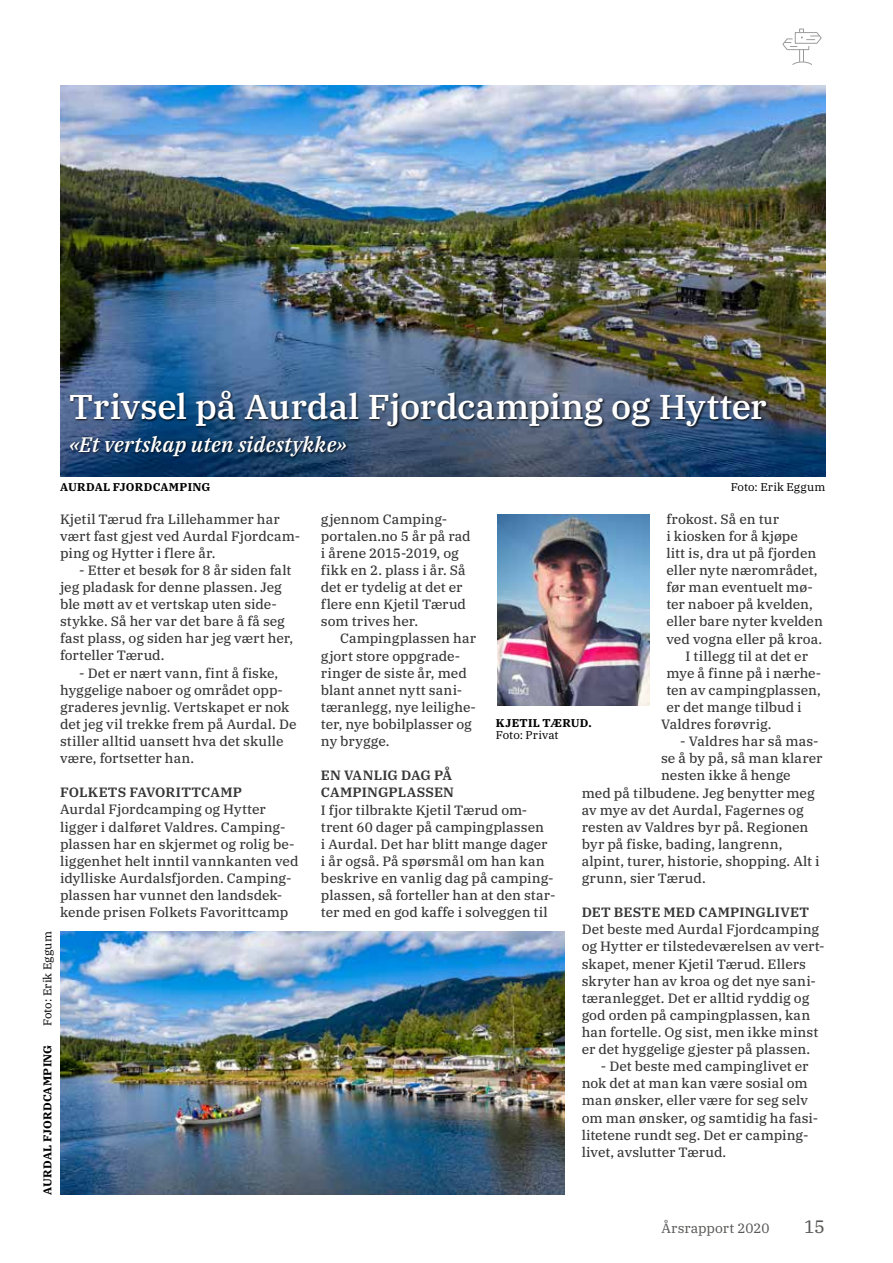
<style>
.page{position:relative;width:893px;height:1263px;background:#fff}
.page>*{position:absolute;margin:0;border:0;box-sizing:border-box;transform-origin:0 0}
.t1{font:500 34.5px "IBM Plex Serif";letter-spacing:-.01em;color:#fff}
.t2{font:italic 500 21px "IBM Plex Serif";letter-spacing:.005em;color:#fff}
.t3{font:18px "IBM Plex Serif";color:#575756}
.t4{font:13.5px/17.1px "IBM Plex Serif Text";color:#373636}
.t5{font:600 13.5px/17.1px "IBM Plex Serif";letter-spacing:.015em;color:#373636}
.t6{font:13.5px "IBM Plex Serif";letter-spacing:-.005em;color:#575756}
.t7{font:700 11.25px "IBM Plex Serif";letter-spacing:.025em;color:#000}
.t8{font:11.25px "IBM Plex Serif";letter-spacing:.01em;color:#000}
</style>
<div class="page">
<svg style="left:782px;top:29px;width:39px;height:36px"></svg>
<img style="left:60px;top:85px;width:765px;height:391px">
<img style="left:60px;top:931px;width:505px;height:264px">
<img style="left:497px;top:514px;width:152px;height:192px">
<div style="left:69px;top:390px;width:700px;height:68px;background:#000;opacity:.75"></div>
<h1 class="t1" style="left:69px;top:380px;width:699px">Trivsel på Aurdal Fjordcamping og Hytter</h1>
<h2 class="t2" style="left:69px;top:428px;width:279px">«Et vertskap uten sidestykke»</h2>
<p class="t7" style="left:60px;top:478px;width:152px">AURDAL FJORDCAMPING</p>
<p class="t8" style="left:731px;top:479px;width:96px">Foto: Erik Eggum</p>
<p class="t4" style="left:60px;top:509px;width:242px">Kjetil Tærud fra Lillehammer har vært fast gjest ved Aurdal Fjordcam&shy;ping og Hytter i flere år.</p>
<p class="t4" style="left:60px;top:560px;width:234px;text-indent:19px">- Etter et besøk for 8 år siden falt jeg pladask for denne plassen. Jeg ble møtt av et vertskap uten side&shy;stykke. Så her var det bare å få seg fast plass, og siden har jeg vært her, forteller Tærud.</p>
<p class="t4" style="left:60px;top:663px;width:238px;text-indent:19px">- Det er nært vann, fint å fiske, hyggelige naboer og området opp&shy;graderes jevnlig. Vertskapet er nok det jeg vil trekke frem på Aurdal. De stiller alltid uansett hva det skulle være, fortsetter han.</p>
<p class="t5" style="left:60px;top:783px;width:184px">FOLKETS FAVORITTCAMP</p>
<p class="t4" style="left:60px;top:800px;width:240px">Aurdal Fjordcamping og Hytter ligger i dalføret Valdres. Camping&shy;plassen har en skjermet og rolig be&shy;liggenhet helt inntil vannkanten ved idylliske Aurdalsfjorden. Camping&shy;plassen har vunnet den landsdek&shy;kende prisen Folkets Favorittcamp</p>
<p class="t8" style="left:39px;top:1026px;width:96px;rotate:-90deg">Foto: Erik Eggum</p>
<p class="t7" style="left:38px;top:1195px;width:152px;rotate:-90deg">AURDAL FJORDCAMPING</p>
<p class="t4" style="left:666px;top:509px;width:114px">frokost. Så en tur</p>
<p class="t4" style="left:666px;top:526px;width:133px">i kiosken for å kjøpe</p>
<p class="t4" style="left:666px;top:544px;width:151px">litt is, dra ut på fjorden</p>
<p class="t4" style="left:666px;top:561px;width:153px">eller nyte nærområdet,</p>
<p class="t4" style="left:666px;top:578px;width:148px">før man eventuelt mø-</p>
<p class="t4" style="left:666px;top:595px;width:148px">ter naboer på kvelden,</p>
<p class="t4" style="left:666px;top:612px;width:158px">eller bare nyter kvelden</p>
<p class="t4" style="left:666px;top:629px;width:157px">ved vogna eller på kroa.</p>
<p class="t4" style="left:686px;top:646px;width:124px">I tillegg til at det er</p>
<p class="t4" style="left:666px;top:663px;width:156px">mye å finne på i nærhe-</p>
<p class="t4" style="left:666px;top:680px;width:156px">ten av campingplassen,</p>
<p class="t4" style="left:666px;top:697px;width:137px">er det mange tilbud i</p>
<p class="t4" style="left:661px;top:715px;width:112px">Valdres forøvrig.</p>
<p class="t4" style="left:680px;top:732px;width:140px">- Valdres har så mas-</p>
<p class="t4" style="left:661px;top:749px;width:163px">se å by på, så man klarer</p>
<p class="t4" style="left:661px;top:766px;width:131px">nesten ikke å henge</p>
<p class="t4" style="left:582px;top:783px;width:234px">med på tilbudene. Jeg benytter meg</p>
<p class="t4" style="left:582px;top:800px;width:223px">av mye av det Aurdal, Fagernes og</p>
<p class="t4" style="left:582px;top:817px;width:228px">resten av Valdres byr på. Regionen</p>
<p class="t4" style="left:582px;top:834px;width:202px">byr på fiske, bading, langrenn,</p>
<p class="t4" style="left:582px;top:851px;width:240px">alpint, turer, historie, shopping. Alt i</p>
<p class="t4" style="left:582px;top:869px;width:125px">grunn, sier Tærud.</p>
<p class="t5" style="left:582px;top:903px;width:229px">DET BESTE MED CAMPINGLIVET</p>
<p class="t4" style="left:582px;top:920px;width:244px">Det beste med Aurdal Fjordcamping og Hytter er tilstedeværelsen av vert&shy;skapet, mener Kjetil Tærud. Ellers skryter han av kroa og det nye sani&shy;tæranlegget. Det er alltid ryddig og god orden på campingplassen, kan han fortelle. Og sist, men ikke minst er det hyggelige gjester på plassen.</p>
<p class="t4" style="left:582px;top:1057px;width:238px;text-indent:19px">- Det beste med campinglivet er nok det at man kan være sosial om man ønsker, eller være for seg selv om man ønsker, og samtidig ha fasi&shy;litetene rundt seg. Det er camping&shy;livet, avslutter Tærud.</p>
<p class="t4" style="left:321px;top:509px;width:151px">gjennom Camping&shy;portalen.no 5 år på rad i årene 2015-2019, og fikk en 2. plass i år. Så det er tydelig at det er flere enn Kjetil Tærud som trives her.</p>
<p class="t4" style="left:321px;top:629px;width:157px;text-indent:19px">Campingplassen har gjort store oppgrade&shy;ringer de siste år, med blant annet nytt sani&shy;tæranlegg, nye leilighe&shy;ter, nye bobilplasser og ny brygge.</p>
<p class="t5" style="left:321px;top:766px;width:135px">EN VANLIG DAG PÅ<br>CAMPINGPLASSEN</p>
<p class="t4" style="left:321px;top:800px;width:236px">I fjor tilbrakte Kjetil Tærud om&shy;trent 60 dager på campingplassen<br>i Aurdal. Det har blitt mange dager<br>i år også. På spørsmål om han kan beskrive en vanlig dag på camping&shy;plassen, så forteller han at den star&shy;ter med en god kaffe i solveggen til</p>
<p class="t7" style="left:496px;top:714px;width:97px">KJETIL TÆRUD.</p>
<p class="t8" style="left:496px;top:727px;width:64px">Foto: Privat</p>
<p class="t6" style="left:661px;top:1218px;width:110px">Årsrapport 2020</p>
<h3 class="t3" style="left:804px;top:1213px;width:22px">15</h3>
</div>
